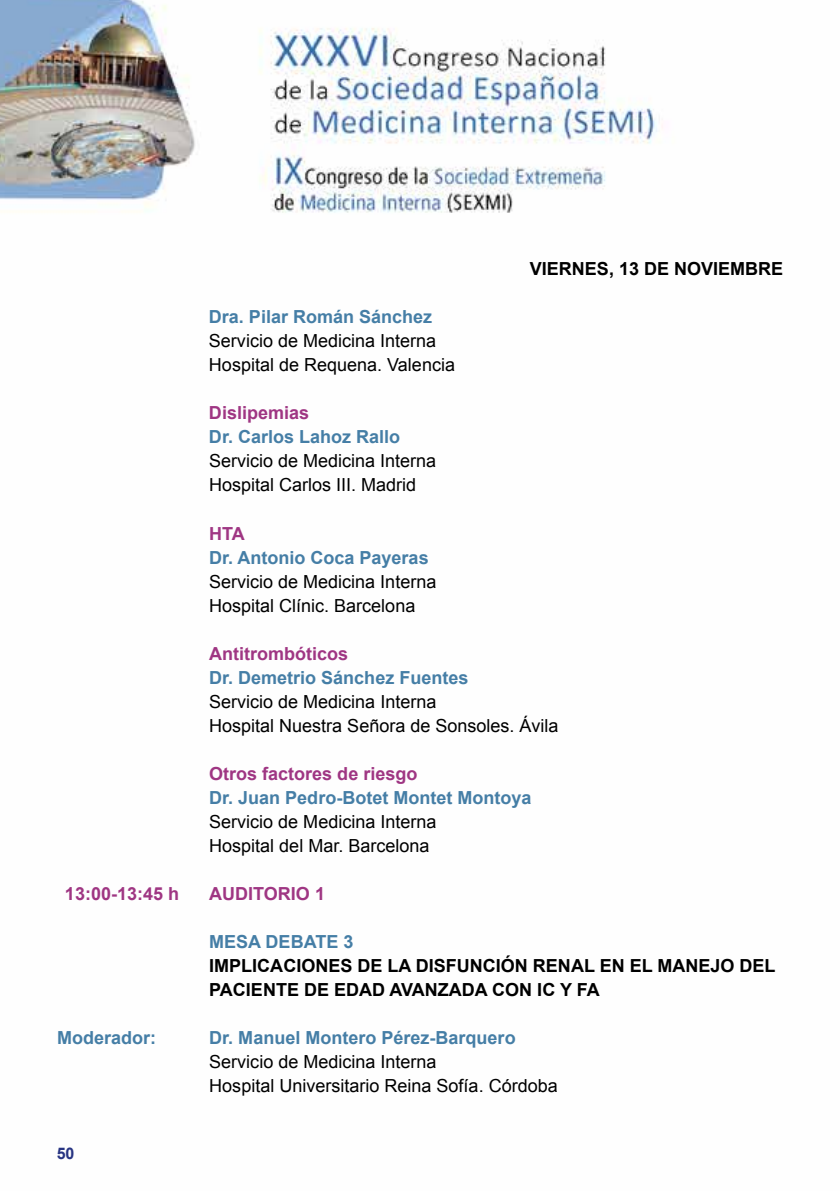
<style>
.page{position:relative;width:840px;height:1191px;background:#fff}
.page>*{position:absolute;margin:0;border:0;box-sizing:border-box;transform-origin:0 0}
.t1{font:18px/24px "Arial";color:#000}
.t2{font:700 18px "Arial";color:#457ea6}
.t3{font:700 18px/24px "Arial";color:#000}
.t4{font:700 18px "Arial";color:#9f3683}
.t5{font:700 16px "Arial";color:#283583}
</style>
<div class="page">
<img style="left:0;top:0;width:657px;height:213px">
<p class="t3" style="left:529px;top:258px;width:255px">VIERNES, 13 DE NOVIEMBRE</p>
<p class="t2" style="left:209px;top:305px;width:225px">Dra. Pilar Román Sánchez</p>
<p class="t1" style="left:209px;top:329px;width:247px">Servicio de Medicina Interna<br>Hospital de Requena. Valencia</p>
<p class="t4" style="left:209px;top:401px;width:102px">Dislipemias</p>
<p class="t2" style="left:209px;top:425px;width:193px">Dr. Carlos Lahoz Rallo</p>
<p class="t1" style="left:209px;top:449px;width:229px">Servicio de Medicina Interna<br>Hospital Carlos III. Madrid</p>
<p class="t4" style="left:209px;top:521px;width:37px">HTA</p>
<p class="t2" style="left:209px;top:545px;width:221px">Dr. Antonio Coca Payeras</p>
<p class="t1" style="left:209px;top:569px;width:229px">Servicio de Medicina Interna<br>Hospital Clínic. Barcelona</p>
<p class="t4" style="left:209px;top:641px;width:140px">Antitrombóticos</p>
<p class="t2" style="left:209px;top:665px;width:261px">Dr. Demetrio Sánchez Fuentes</p>
<p class="t1" style="left:209px;top:689px;width:351px">Servicio de Medicina Interna<br>Hospital Nuestra Señora de Sonsoles. Ávila</p>
<p class="t4" style="left:209px;top:761px;width:210px">Otros factores de riesgo</p>
<p class="t2" style="left:209px;top:785px;width:324px">Dr. Juan Pedro-Botet Montet Montoya</p>
<p class="t1" style="left:209px;top:809px;width:229px">Servicio de Medicina Interna<br>Hospital del Mar. Barcelona</p>
<p class="t4" style="left:65px;top:881px;width:116px">13:00-13:45 h</p>
<p class="t4" style="left:209px;top:881px;width:117px">AUDITORIO 1</p>
<p class="t2" style="left:209px;top:929px;width:146px">MESA DEBATE 3</p>
<p class="t3" style="left:209px;top:954px;width:567px">IMPLICACIONES DE LA DISFUNCIÓN RENAL EN EL MANEJO DEL<br>PACIENTE DE EDAD AVANZADA CON IC Y FA</p>
<p class="t2" style="left:57px;top:1025px;width:100px">Moderador:</p>
<p class="t2" style="left:209px;top:1025px;width:308px">Dr. Manuel Montero Pérez-Barquero</p>
<p class="t1" style="left:209px;top:1049px;width:350px">Servicio de Medicina Interna<br>Hospital Universitario Reina Sofía. Córdoba</p>
<p class="t5" style="left:57px;top:1143px;width:19px">50</p>
</div>
